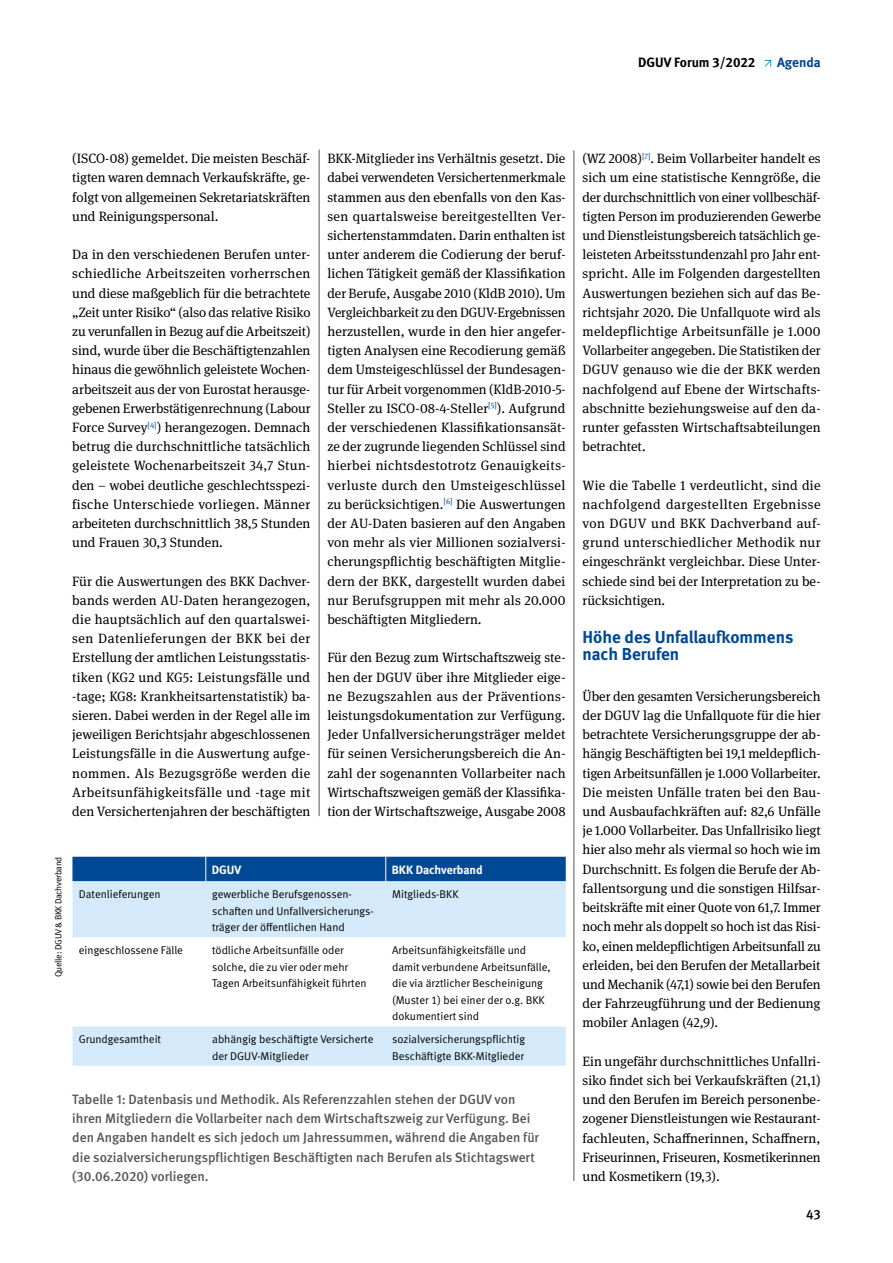
<style>
.page{position:relative;width:893px;height:1263px;background:#fff}
.page>*{position:absolute;margin:0;border:0;box-sizing:border-box;transform-origin:0 0}
.t1{font:700 17.25px/16.5px "DGUV Meta";color:#004994}
.Fließtext_book_9pt{font:13.5px/19.2px "DGUV Meta Serif";color:#000;text-align:justify}
.Bildunterschrift{font:500 13.5px/19.2px "DGUV Meta";color:#575756}
.t2{font:700 13.5px "DGUV Meta";color:#000}
.t3{font:700 13.5px "DGUV Meta";color:#004994}
.t4{font:500 13.5px "DGUV Meta";color:#000}
.Tabellen_normal{font:700 12px "DGUV Meta";color:#fff}
.Tabellen_normal-2{font:11.25px/16.5px "DGUV Meta";color:#000}
.Copyright_Bildnachwe{font:9px "DGUV Meta";letter-spacing:-.03em;color:#000}
</style>
<div class="page">
<svg style="left:764px;top:60px;width:7px;height:7px"></svg>
<hr style="left:319px;top:150px;width:1px;height:666px;background:#575756">
<hr style="left:574px;top:150px;width:1px;height:1031px;background:#575756">
<div style="left:72px;top:881px;width:494px;height:185px;background:#d4eafa"></div>
<svg style="left:72px;top:937px;width:494px;height:89px"></svg>
<div style="left:72px;top:857px;width:494px;height:24px;background:#004994"></div>
<p class="t2" style="left:638px;top:54px;width:119px">DGUV Forum 3/2022</p>
<p class="t3" style="left:777px;top:54px;width:45px">Agenda</p>
<p class="Fließtext_book_9pt" style="left:72px;top:149px;width:240px">(ISCO-08) gemeldet. Die meisten Beschäf&shy;tigten waren demnach Verkaufskräfte, ge&shy;folgt von allgemeinen Sekretariatskräften und Reinigungspersonal.</p>
<p class="Fließtext_book_9pt" style="left:72px;top:245px;width:240px">Da in den verschiedenen Berufen unter&shy;schiedliche Arbeitszeiten vorherrschen und diese maßgeblich für die betrachtete „Zeit unter Risiko“ (also das relative Risiko zu verunfallen in Bezug auf die Arbeitszeit) sind, wurde über die Beschäftigtenzahlen hinaus die gewöhnlich geleistete Wochen&shy;arbeitszeit aus der von Eurostat herausge&shy;gebenen Erwerbstätigenrechnung (Labour Force Survey<sup>[4]</sup>) herangezogen. Demnach betrug die durchschnittliche tatsächlich geleistete Wochenarbeitszeit 34,7 Stun&shy;den – wobei deutliche geschlechtsspezi&shy;fische Unterschiede vorliegen. Männer arbeiteten durchschnittlich 38,5 Stunden und Frauen 30,3 Stunden.</p>
<p class="Fließtext_book_9pt" style="left:72px;top:572px;width:240px">Für die Auswertungen des BKK Dachver&shy;bands werden AU-Daten herangezogen, die hauptsächlich auf den quartalswei&shy;sen Datenlieferungen der BKK bei der Erstellung der amtlichen Leistungsstatis&shy;tiken (KG2 und KG5: Leistungsfälle und -tage; KG8: Krankheitsartenstatistik) ba&shy;sieren. Dabei werden in der Regel alle im jeweiligen Berichtsjahr abgeschlossenen Leistungsfälle in die Auswertung aufge&shy;nommen. Als Bezugsgröße werden die Arbeitsunfähigkeitsfälle und -tage mit den Versichertenjahren der beschäftigten</p>
<p class="Fließtext_book_9pt" style="left:327px;top:149px;width:240px;text-align:left">BKK-Mitglieder ins Verhältnis gesetzt. Die dabei verwendeten Versichertenmerkmale stammen aus den ebenfalls von den Kas&shy;sen quartalsweise bereitgestellten Ver&shy;sichertenstammdaten. Darin enthalten ist unter anderem die Codierung der beruf&shy;lichen Tätigkeit gemäß der Klassifikation der Berufe, Ausgabe 2010 (KldB 2010). Um Vergleichbarkeit zu den DGUV-Ergebnissen herzustellen, wurde in den hier angefer&shy;tigten Analysen eine Recodierung gemäß dem Umsteigeschlüssel der Bundesagen&shy;tur für Arbeit vorgenommen (KldB-2010-5- Steller zu ISCO-08-4-Steller<sup>[5]</sup>). Aufgrund der verschiedenen Klassifikationsansät&shy;ze der zugrunde liegenden Schlüssel sind hierbei nichtsdestotrotz Genauigkeits&shy;verluste durch den Umsteigeschlüssel zu berücksichtigen.<sup>[6]</sup> Die Auswertungen der AU-Daten basieren auf den Angaben von mehr als vier Millionen sozialversi&shy;cherungspflichtig beschäftigten Mitglie&shy;dern der BKK, dargestellt wurden dabei nur Berufsgruppen mit mehr als 20.000 beschäftigten Mitgliedern.</p>
<p class="Fließtext_book_9pt" style="left:327px;top:648px;width:240px">Für den Bezug zum Wirtschaftszweig ste&shy;hen der DGUV über ihre Mitglieder eige&shy;ne Bezugszahlen aus der Präventions&shy;leistungsdokumentation zur Verfügung.<br>Jeder Unfallversicherungsträger meldet für seinen Versicherungsbereich die An&shy;zahl der sogenannten Vollarbeiter nach Wirtschaftszweigen gemäß der Klassifika&shy;tion der Wirtschaftszweige, Ausgabe 2008</p>
<p class="Copyright_Bildnachwe" style="left:53px;top:977px;width:122px;rotate:-90deg">Quelle: DGUV &amp; BKK Dachverband</p>
<p class="Tabellen_normal" style="left:212px;top:863px;width:31px">DGUV</p>
<p class="Tabellen_normal" style="left:392px;top:863px;width:92px">BKK Dachverband</p>
<p class="Tabellen_normal-2" style="left:79px;top:886px;width:83px">Datenlieferungen</p>
<p class="Tabellen_normal-2" style="left:212px;top:886px;width:163px">gewerbliche Berufsgenossen&shy;schaften und Unfallversicherungs&shy;träger der öffentlichen Hand</p>
<p class="Tabellen_normal-2" style="left:392px;top:886px;width:68px">Mitglieds-BKK</p>
<p class="Tabellen_normal-2" style="left:79px;top:942px;width:106px">eingeschlossene Fälle</p>
<p class="Tabellen_normal-2" style="left:212px;top:942px;width:156px">tödliche Arbeitsunfälle oder solche, die zu vier oder mehr<br>Tagen Arbeitsunfähigkeit führten</p>
<p class="Tabellen_normal-2" style="left:392px;top:942px;width:160px">Arbeitsunfähigkeitsfälle und damit verbundene Arbeitsunfälle, die via ärztlicher Bescheinigung (Muster 1) bei einer der o.g. BKK dokumentiert sind</p>
<p class="Tabellen_normal-2" style="left:79px;top:1031px;width:84px">Grundgesamtheit</p>
<p class="Tabellen_normal-2" style="left:212px;top:1031px;width:163px">abhängig beschäftigte Versicherte der DGUV-Mitglieder</p>
<p class="Tabellen_normal-2" style="left:392px;top:1031px;width:134px">sozialversicherungspflichtig<br>Beschäftigte BKK-Mitglieder</p>
<p class="Bildunterschrift" style="left:72px;top:1090px;width:468px">Tabelle 1: Datenbasis und Methodik. Als Referenzzahlen stehen der DGUV von ihren Mitgliedern die Vollarbeiter nach dem Wirtschaftszweig zur Verfügung. Bei den Angaben handelt es sich jedoch um Jahressummen, während die Angaben für die sozialversicherungspflichtigen Beschäftigten nach Berufen als Stichtagswert (30.06.2020) vorliegen.</p>
<p class="Fließtext_book_9pt" style="left:583px;top:149px;width:240px">(WZ 2008)<sup>[7]</sup>. Beim Vollarbeiter handelt es sich um eine statistische Kenngröße, die der durchschnittlich von einer vollbeschäf&shy;tigten Person im produzierenden Gewerbe und Dienstleistungsbereich tatsächlich ge&shy;leisteten Arbeitsstundenzahl pro Jahr ent&shy;spricht. Alle im Folgenden dargestellten Auswertungen beziehen sich auf das Be&shy;richtsjahr 2020. Die Unfallquote wird als meldepflichtige Arbeitsunfälle je 1.000<br>Vollarbeiter angegeben. Die Statistiken der DGUV genauso wie die der BKK werden nachfolgend auf Ebene der Wirtschafts&shy;abschnitte beziehungsweise auf den da&shy;runter gefassten Wirtschaftsabteilungen betrachtet.</p>
<p class="Fließtext_book_9pt" style="left:583px;top:476px;width:240px">Wie die Tabelle 1 verdeutlicht, sind die nachfolgend dargestellten Ergebnisse von DGUV und BKK Dachverband auf&shy;grund unterschiedlicher Methodik nur eingeschränkt vergleichbar. Diese Unter&shy;schiede sind bei der Interpretation zu be&shy;rücksichtigen.</p>
<h4 class="t1" style="left:583px;top:629px;width:212px">Höhe des Unfallaufkommens nach Berufen</h4>
<p class="Fließtext_book_9pt" style="left:583px;top:687px;width:240px">Über den gesamten Versicherungsbereich der DGUV lag die Unfallquote für die hier betrachtete Versicherungsgruppe der ab&shy;hängig Beschäftigten bei 19,1 meldepflich&shy;tigen Arbeitsunfällen je 1.000 Vollarbeiter.<br>Die meisten Unfälle traten bei den Bau&shy;und Ausbaufachkräften auf: 82,6 Unfälle je 1.000 Vollarbeiter. Das Unfallrisiko liegt hier also mehr als viermal so hoch wie im Durchschnitt. Es folgen die Berufe der Ab&shy;fallentsorgung und die sonstigen Hilfsar&shy;beitskräfte mit einer Quote von 61,7. Immer noch mehr als doppelt so hoch ist das Risi&shy;ko, einen meldepflichtigen Arbeitsunfall zu erleiden, bei den Berufen der Metallarbeit und Mechanik (47,1) sowie bei den Berufen der Fahrzeugführung und der Bedienung mobiler Anlagen (42,9).</p>
<p class="Fließtext_book_9pt" style="left:583px;top:1052px;width:240px">Ein ungefähr durchschnittliches Unfallri&shy;siko findet sich bei Verkaufskräften (21,1) und den Berufen im Bereich personenbe&shy;zogener Dienstleistungen wie Restaurant&shy;fachleuten, Schaffnerinnen, Schaffnern, Friseurinnen, Friseuren, Kosmetikerinnen und Kosmetikern (19,3).</p>
<p class="t4" style="left:806px;top:1207px;width:16px">43</p>
</div>
